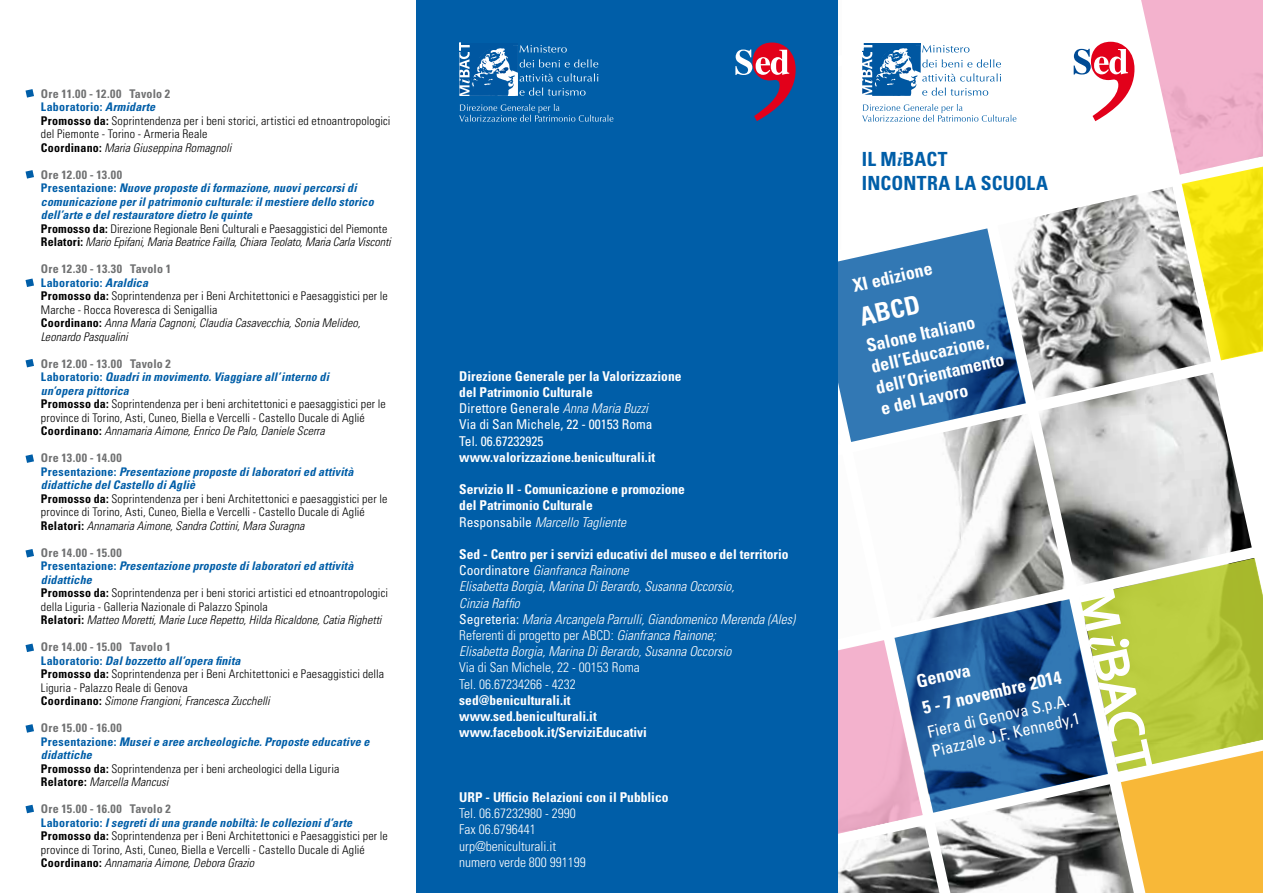
<style>
.page{position:relative;width:1263px;height:893px;background:#fff}
.page>*{position:absolute;margin:0;border:0;box-sizing:border-box;transform-origin:0 0}
.t1{font:700 condensed 25.5px "Univers LT Std";color:#fff}
.t2{font:700 condensed 19.5px/23.4px "Univers";letter-spacing:.005em;color:#005ea8}
.t3{font:700 condensed 18px/21.6px "Univers LT Std";color:#fff}
.t4{font:condensed 16.5px/19.5px "Univers LT Std";color:#fff}
.t5{font:italic 300 condensed 13.5px/16.2px "Univers LT Std";color:#fff}
.t6{font:300 condensed 13.5px/16.2px "Univers";color:#fff}
.t7{font:condensed 13.5px/16.2px "Univers LT Std";color:#fff}
.t8{font:700 condensed 13.5px/16.2px "Univers LT Std";color:#fff}
.t9{font:700 condensed 13.5px/16.2px "Univers";color:#fff}
.t10{font:700 condensed 12px "Univers";letter-spacing:.015em;color:#707172}
.t11{font:300 condensed 11.85px/13.5px "Univers";letter-spacing:.015em;color:#000}
.t12{font:italic 700 condensed 11.85px/13.5px "Univers";letter-spacing:.015em;color:#005ea8}
.s1{font-weight:700;color:#005ea8}
.s2{font-weight:700;font-style:italic;color:#005ea8}
.s3{font-weight:700;font-size:12px}
.s4{font-style:italic}
.s5{font-style:normal}
.s6{font-style:normal;font-size:12px;color:#000}
.s7{font-weight:300;font-style:normal;color:#000}
.s8{font-weight:300;color:#000}
.s9{font-weight:700}
.s10{font-weight:300;font-style:italic}
.s11{font-weight:400}
.s12{font-weight:700;font-style:normal}
.s13{font-weight:400;font-style:normal}
.s14{font-family:"Univers LT Std";font-style:italic}
.s15{font-family:"Times";font-style:italic;font-stretch:normal}
</style>
<div class="page">
<svg style="left:838px;top:253px;width:411px;height:640px"></svg>
<svg style="left:894px;top:599px;width:185px;height:214px;background:#4272a3"></svg>
<svg style="left:838px;top:640px;width:85px;height:214px;fill:#f3b2cd"></svg>
<svg style="left:838px;top:253px;width:188px;height:189px;background:#4e86b7"></svg>
<svg style="left:1141px;top:0;width:122px;height:548px"></svg>
<svg style="left:877px;top:0;width:299px;height:253px"></svg>
<svg style="left:1079px;top:558px;width:184px;height:335px"></svg>
<div style="left:417px;top:0;width:421px;height:893px;background:#005ea8"></div>
<svg style="left:459px;top:42px;width:139px;height:54px"></svg>
<svg style="left:862px;top:42px;width:139px;height:54px"></svg>
<svg style="left:735px;top:43px;width:61px;height:78px"></svg>
<svg style="left:459px;top:104px;width:154px;height:18px"></svg>
<svg style="left:862px;top:104px;width:154px;height:18px"></svg>
<svg style="left:26px;top:89px;width:8px;height:9px"></svg>
<svg style="left:26px;top:170px;width:8px;height:9px"></svg>
<svg style="left:26px;top:279px;width:8px;height:8px"></svg>
<svg style="left:26px;top:359px;width:8px;height:8px"></svg>
<svg style="left:26px;top:454px;width:8px;height:9px"></svg>
<svg style="left:26px;top:644px;width:8px;height:8px"></svg>
<svg style="left:26px;top:724px;width:8px;height:9px"></svg>
<svg style="left:26px;top:805px;width:8px;height:8px"></svg>
<svg style="left:26px;top:549px;width:8px;height:8px"></svg>
<svg style="left:1074px;top:42px;width:60px;height:79px"></svg>
<p class="t10" style="left:41px;top:86px;width:131px">Ore 11.00 - 12.00 Tavolo 2</p>
<p class="t11" style="left:41px;top:100px;width:351px"><span class="s1">Laboratorio:</span> <span class="s2">Armidarte<br></span><span class="s3">Promosso da:</span> Soprintendenza per i beni storici, artistici ed etnoantropologici del Piemonte - Torino - Armeria Reale<br><span class="s3">Coordinano:</span> <span class="s4">Maria Giuseppina Romagnoli</span></p>
<p class="t10" style="left:41px;top:167px;width:83px">Ore 12.00 - 13.00</p>
<p class="t12" style="left:41px;top:181px;width:351px"><span class="s5">Presentazione:</span> Nuove proposte di formazione, nuovi percorsi di comunicazione per il patrimonio culturale: il mestiere dello storico dell’arte e del restauratore dietro le quinte<br><span class="s6">Promosso da:</span> <span class="s7">Direzione Regionale Beni Culturali e Paesaggistici del Piemonte </span><span class="s6">Relatori:</span> <span class="s8">Mario Epifani, Maria Beatrice Failla, Chiara Teolato, Maria Carla Visconti</span></p>
<p class="t10" style="left:41px;top:262px;width:132px">Ore 12.30 - 13.30 Tavolo 1</p>
<p class="t11" style="left:41px;top:276px;width:348px"><span class="s1">Laboratorio:</span> <span class="s2">Araldica<br></span><span class="s3">Promosso da:</span> Soprintendenza per i Beni Architettonici e Paesaggistici per le Marche - Rocca Roveresca di Senigallia<br><span class="s3">Coordinano:</span> <span class="s4">Anna Maria Cagnoni, Claudia Casavecchia, Sonia Melideo, Leonardo Pasqualini</span></p>
<p class="t10" style="left:41px;top:356px;width:131px">Ore 12.00 - 13.00 Tavolo 2</p>
<p class="t11" style="left:41px;top:370px;width:346px"><span class="s1">Laboratorio:</span> <span class="s2">Quadri in movimento. Viaggiare all’interno di<br>un’opera pittorica<br></span><span class="s3">Promosso da:</span> Soprintendenza per i beni architettonici e paesaggistici per le province di Torino, Asti, Cuneo, Biella e Vercelli - Castello Ducale di Aglié <span class="s3">Coordinano:</span> <span class="s4">Annamaria Aimone, Enrico De Palo, Daniele Scerra</span></p>
<p class="t10" style="left:41px;top:451px;width:82px">Ore 13.00 - 14.00</p>
<p class="t11" style="left:41px;top:465px;width:348px"><span class="s1">Presentazione:</span> <span class="s2">Presentazione proposte di laboratori ed attività didattiche del Castello di Agliè<br></span><span class="s3">Promosso da:</span> Soprintendenza per i beni Architettonici e paesaggistici per le province di Torino, Asti, Cuneo, Biella e Vercelli - Castello Ducale di Aglié <span class="s3">Relatori:</span> <span class="s4">Annamaria Aimone, Sandra Cottini, Mara Suragna</span></p>
<p class="t10" style="left:41px;top:545px;width:82px">Ore 14.00 - 15.00</p>
<p class="t11" style="left:41px;top:559px;width:349px"><span class="s1">Presentazione:</span> <span class="s2">Presentazione proposte di laboratori ed attività didattiche<br></span><span class="s3">Promosso da:</span> Soprintendenza per i beni storici artistici ed etnoantropologici della Liguria - Galleria Nazionale di Palazzo Spinola<br><span class="s3">Relatori:</span> <span class="s4">Matteo Moretti, Marie Luce Repetto, Hilda Ricaldone, Catia Righetti</span></p>
<p class="t10" style="left:41px;top:640px;width:131px">Ore 14.00 - 15.00 Tavolo 1</p>
<p class="t11" style="left:41px;top:654px;width:345px"><span class="s1">Laboratorio:</span> <span class="s2">Dal bozzetto all’opera finita<br></span><span class="s3">Promosso da:</span> Soprintendenza per i Beni Architettonici e Paesaggistici della Liguria - Palazzo Reale di Genova<br><span class="s3">Coordinano:</span> <span class="s4">Simone Frangioni, Francesca Zucchelli</span></p>
<p class="t10" style="left:41px;top:721px;width:82px">Ore 15.00 - 16.00</p>
<p class="t12" style="left:41px;top:735px;width:330px"><span class="s5">Presentazione:</span> Musei e aree archeologiche. Proposte educative e didattiche<br><span class="s6">Promosso da:</span> <span class="s7">Soprintendenza per i beni archeologici della Liguria </span><span class="s6">Relatore:</span> <span class="s8">Marcella Mancusi</span></p>
<p class="t10" style="left:41px;top:802px;width:131px">Ore 15.00 - 16.00 Tavolo 2</p>
<p class="t11" style="left:41px;top:816px;width:348px"><span class="s1">Laboratorio:</span> <span class="s2">I segreti di una grande nobiltà: le collezioni d’arte </span><span class="s3">Promosso da:</span> Soprintendenza per i Beni Architettonici e Paesaggistici per le province di Torino, Asti, Cuneo, Biella e Vercelli - Castello Ducale di Aglié <span class="s3">Coordinano:</span> <span class="s4">Annamaria Aimone, Debora Grazio</span></p>
<p class="t7" style="left:459px;top:368px;width:224px"><span class="s9">Direzione Generale per la Valorizzazione del Patrimonio Culturale<br></span>Direttore Generale <span class="s10">Anna Maria Buzzi<br></span>Via di San Michele, 22 - 00153 Roma<br>Tel. 06.67232925</p>
<p class="t9" style="left:459px;top:449px;width:198px">www.valorizzazione.beniculturali.it</p>
<p class="t8" style="left:459px;top:481px;width:227px">Servizio II - Comunicazione e promozione del Patrimonio Culturale<br><span class="s11">Responsabile</span> <span class="s10">Marcello Tagliente</span></p>
<p class="t5" style="left:459px;top:546px;width:337px"><span class="s12">Sed - Centro per i servizi educativi del museo e del territorio </span><span class="s13">Coordinatore</span> Gianfranca Rainone<br>Elisabetta Borgia, Marina Di Berardo, Susanna Occorsio,<br>Cinzia Raffio<br><span class="s13">Segreteria:</span> Maria Arcangela Parrulli, Giandomenico Merenda (Ales)</p>
<p class="t6" style="left:459px;top:627px;width:258px">Referenti di progetto per ABCD: <span class="s14">Gianfranca Rainone;</span></p>
<p class="t5" style="left:459px;top:643px;width:274px">Elisabetta Borgia, Marina Di Berardo, Susanna Occorsio</p>
<p class="t6" style="left:459px;top:659px;width:182px">Via di San Michele, 22 - 00153 Roma<br>Tel. 06.67234266 - 4232</p>
<p class="t9" style="left:459px;top:692px;width:189px">sed@beniculturali.it www.sed.beniculturali.it www.facebook.it/ServiziEducativi</p>
<p class="t8" style="left:459px;top:789px;width:211px">URP - Ufficio Relazioni con il Pubblico</p>
<p class="t6" style="left:459px;top:805px;width:128px">Tel. 06.67232980 - 2990<br>Fax 06.6796441 urp@beniculturali.it numero verde 800 991199</p>
<h2 class="t2" style="left:862px;top:147px;width:188px">IL M<span class="s15">i</span>BACT<br>INCONTRA LA SCUOLA</h2>
<h3 class="t3" style="left:851px;top:275px;width:83px;rotate:-13deg">XI edizione</h3>
<h1 class="t1" style="left:856px;top:302px;width:62px;rotate:-13deg">ABCD</h1>
<h3 class="t3" style="left:864px;top:336px;width:133px;rotate:-13deg">Salone Italiano dell’Educazione, dell’Orientamento e del Lavoro</h3>
<h3 class="t3" style="left:913px;top:668px;width:143px;line-height:27.2px;rotate:-13deg">Genova<br>5 - 7 novembre 2014</h3>
<h3 class="t4" style="left:926px;top:722px;width:152px;rotate:-13deg">Fiera di Genova S.p.A.<br>Piazzale J.F. Kennedy,1</h3>
</div>
